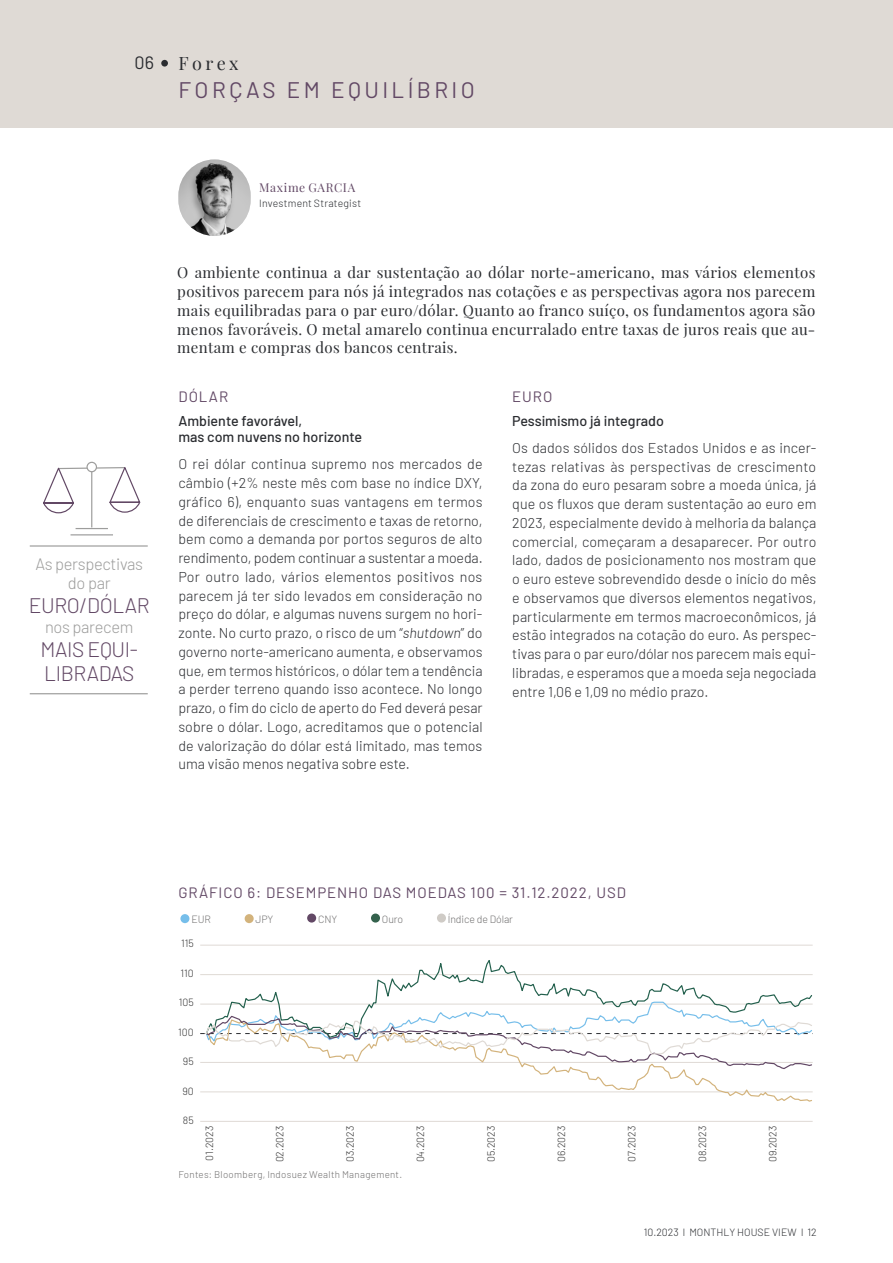
<style>
.page{position:relative;width:893px;height:1263px;background:#fff}
.page>*{position:absolute;margin:0;border:0;box-sizing:border-box;transform-origin:0 0}
.t1{font:22.5px "Barlow";letter-spacing:.15em;color:#624865}
.t2{font:300 21px/24px "Barlow";letter-spacing:-.02em;color:#624865}
.t3{font:18px "Playfair Display";letter-spacing:.185em;color:#2a2c30}
.t4{font:18px "Barlow";color:#2a2c30}
.t5{font:300 16.5px/19.5px "Barlow";letter-spacing:-.02em;color:#9d9d9c;text-align:center}
.t6{font:15px/18.8px "Playfair Display";letter-spacing:.02em;color:#2a2c30;text-align:justify}
.t7{font:15px "Barlow";letter-spacing:.06em;color:#624865}
.t8{font:300 14.25px/18.8px "Barlow";color:#2a2c30;text-align:justify}
.t9{font:500 14.25px/16.5px "Barlow";color:#2a2c30}
.t10{font:12px "Playfair Display";letter-spacing:.055em;color:#624865}
.t11{font:300 10.5px "Barlow";letter-spacing:-.005em;color:#343434}
.t12{font:300 10.5px "Barlow";letter-spacing:.005em;color:#2a2c30}
.t13{font:300 10.5px "Barlow";letter-spacing:-.01em;color:#706f6f}
.t14{font:300 9.75px "Barlow";letter-spacing:.03em;color:#706f6f}
.s1{font-style:italic}
</style>
<div class="page">
<div style="left:0;top:0;width:893px;height:128px;background:#dfdad5"></div>
<img style="left:178px;top:159px;width:73px;height:77px;border-radius:36px">
<hr style="left:30px;top:545px;width:118px;height:2px;background:#9d9d9c">
<hr style="left:30px;top:693px;width:118px;height:1px;background:#9d9d9c">
<div style="left:86px;top:462px;width:11px;height:10px;border:1px solid #9d9d9c;border-radius:50%"></div>
<svg style="left:43px;top:464px;width:98px;height:72px"></svg>
<div style="left:180px;top:914px;width:9px;height:9px;background:#76beea;border-radius:50%"></div>
<div style="left:245px;top:914px;width:9px;height:9px;background:#d3b37c;border-radius:50%"></div>
<div style="left:307px;top:913px;width:9px;height:9px;background:#624865;border-radius:50%"></div>
<div style="left:371px;top:913px;width:9px;height:9px;background:#34624d;border-radius:50%"></div>
<div style="left:437px;top:913px;width:9px;height:9px;background:#cfcbc6;border-radius:50%"></div>
<hr style="left:200px;top:1091px;width:613px;height:1px;background:#dfdad5">
<hr style="left:200px;top:974px;width:613px;height:1px;background:#dfdad5">
<hr style="left:200px;top:945px;width:613px;height:1px;background:#dfdad5">
<hr style="left:200px;top:1121px;width:613px;height:1px;background:#dfdad5">
<svg style="left:205px;top:1070px;width:608px;height:32px"></svg>
<svg style="left:244px;top:960px;width:569px;height:41px"></svg>
<svg style="left:200px;top:1001px;width:613px;height:69px"></svg>
<div style="left:161px;top:60px;width:7px;height:7px;background:#2a2c30;border-radius:50%"></div>
<p class="t4" style="left:134px;top:50px;width:21px">06</p>
<p class="t3" style="left:179px;top:49px;width:61px">Forex</p>
<h1 class="t1" style="left:179px;top:74px;width:298px">FORÇAS EM EQUILÍBRIO</h1>
<p class="t5" style="left:35px;top:553px;width:109px">As perspectivas do par</p>
<h2 class="t2" style="left:29px;top:592px;width:122px">EURO/DÓLAR</h2>
<p class="t5" style="left:45px;top:616px;width:90px">nos parecem</p>
<h2 class="t2" style="left:40px;top:636px;width:99px">MAIS EQUI-<br>LIBRADAS</h2>
<p class="t10" style="left:259px;top:178px;width:98px">Maxime GARCIA</p>
<p class="t12" style="left:259px;top:195px;width:103px">Investment Strategist</p>
<p class="t6" style="left:177px;top:262px;width:640px">O ambiente continua a dar sustentação ao dólar norte-americano, mas vários elementos positivos parecem para nós já integrados nas cotações e as perspectivas agora nos parecem mais equilibradas para o par euro/dólar. Quanto ao franco suíço, os fundamentos agora são menos favoráveis. O metal amarelo continua encurralado entre taxas de juros reais que au&shy;mentam e compras dos bancos centrais.</p>
<p class="t7" style="left:178px;top:386px;width:51px">DÓLAR</p>
<p class="t9" style="left:178px;top:411px;width:185px">Ambiente favorável,<br>mas com nuvens no horizonte</p>
<p class="t8" style="left:178px;top:454px;width:306px">O rei dólar continua supremo nos mercados de câmbio (+2% neste mês com base no índice DXY, gráfico 6), enquanto suas vantagens em termos de diferenciais de crescimento e taxas de retorno, bem como a demanda por portos seguros de alto rendimento, podem continuar a sustentar a moeda.<br>Por outro lado, vários elementos positivos nos parecem já ter sido levados em consideração no preço do dólar, e algumas nuvens surgem no hori&shy;zonte. No curto prazo, o risco de um “<span class="s1">shutdown</span>” do governo norte-americano aumenta, e observamos que, em termos históricos, o dólar tem a tendência a perder terreno quando isso acontece. No longo prazo, o fim do ciclo de aperto do Fed deverá pesar sobre o dólar. Logo, acreditamos que o potencial de valorização do dólar está limitado, mas temos uma visão menos negativa sobre este.</p>
<p class="t11" style="left:179px;top:552px;width:20px">10%</p>
<p class="t11" style="left:183px;top:597px;width:16px">8%</p>
<p class="t11" style="left:184px;top:639px;width:16px">6%</p>
<p class="t11" style="left:183px;top:685px;width:16px">4%</p>
<p class="t7" style="left:512px;top:386px;width:42px">EURO</p>
<p class="t9" style="left:512px;top:411px;width:153px">Pessimismo já integrado</p>
<p class="t8" style="left:512px;top:437px;width:306px">Os dados sólidos dos Estados Unidos e as incer&shy;tezas relativas às perspectivas de crescimento da zona do euro pesaram sobre a moeda única, já que os fluxos que deram sustentação ao euro em 2023, especialmente devido à melhoria da balança comercial, começaram a desaparecer. Por outro lado, dados de posicionamento nos mostram que o euro esteve sobrevendido desde o início do mês e observamos que diversos elementos negativos, particularmente em termos macroeconômicos, já estão integrados na cotação do euro. As perspec&shy;tivas para o par euro/dólar nos parecem mais equi&shy;libradas, e esperamos que a moeda seja negociada entre 1,06 e 1,09 no médio prazo.</p>
<p class="t7" style="left:178px;top:882px;width:449px">GRÁFICO 6: DESEMPENHO DAS MOEDAS 100 = 31.12.2022, USD</p>
<p class="t13" style="left:191px;top:911px;width:21px">EUR</p>
<p class="t13" style="left:256px;top:911px;width:19px">JPY</p>
<p class="t13" style="left:318px;top:911px;width:21px">CNY</p>
<p class="t13" style="left:382px;top:911px;width:23px">Ouro</p>
<p class="t13" style="left:448px;top:911px;width:67px">Índice de Dólar</p>
<p class="t11" style="left:181px;top:936px;width:14px">115</p>
<p class="t11" style="left:181px;top:965px;width:15px">110</p>
<p class="t11" style="left:179px;top:995px;width:16px">105</p>
<p class="t11" style="left:178px;top:1024px;width:17px">100</p>
<p class="t11" style="left:183px;top:1054px;width:12px">95</p>
<p class="t11" style="left:182px;top:1083px;width:13px">90</p>
<p class="t11" style="left:183px;top:1113px;width:12px">85</p>
<p class="t11" style="left:202px;top:1160px;width:36px;rotate:-90deg">01.2023</p>
<p class="t11" style="left:272px;top:1162px;width:38px;rotate:-90deg">02.2023</p>
<p class="t11" style="left:343px;top:1162px;width:38px;rotate:-90deg">03.2023</p>
<p class="t11" style="left:413px;top:1162px;width:38px;rotate:-90deg">04.2023</p>
<p class="t11" style="left:483px;top:1162px;width:38px;rotate:-90deg">05.2023</p>
<p class="t11" style="left:554px;top:1162px;width:38px;rotate:-90deg">06.2023</p>
<p class="t11" style="left:624px;top:1162px;width:37px;rotate:-90deg">07.2023</p>
<p class="t11" style="left:695px;top:1162px;width:38px;rotate:-90deg">08.2023</p>
<p class="t11" style="left:765px;top:1162px;width:38px;rotate:-90deg">09.2023</p>
<p class="t14" style="left:178px;top:1167px;width:225px">Fontes: Bloomberg, Indosuez Wealth Management.</p>
<p class="t12" style="left:644px;top:1225px;width:174px">10.2023 l MONTHLY HOUSE VIEW l 12</p>
</div>
